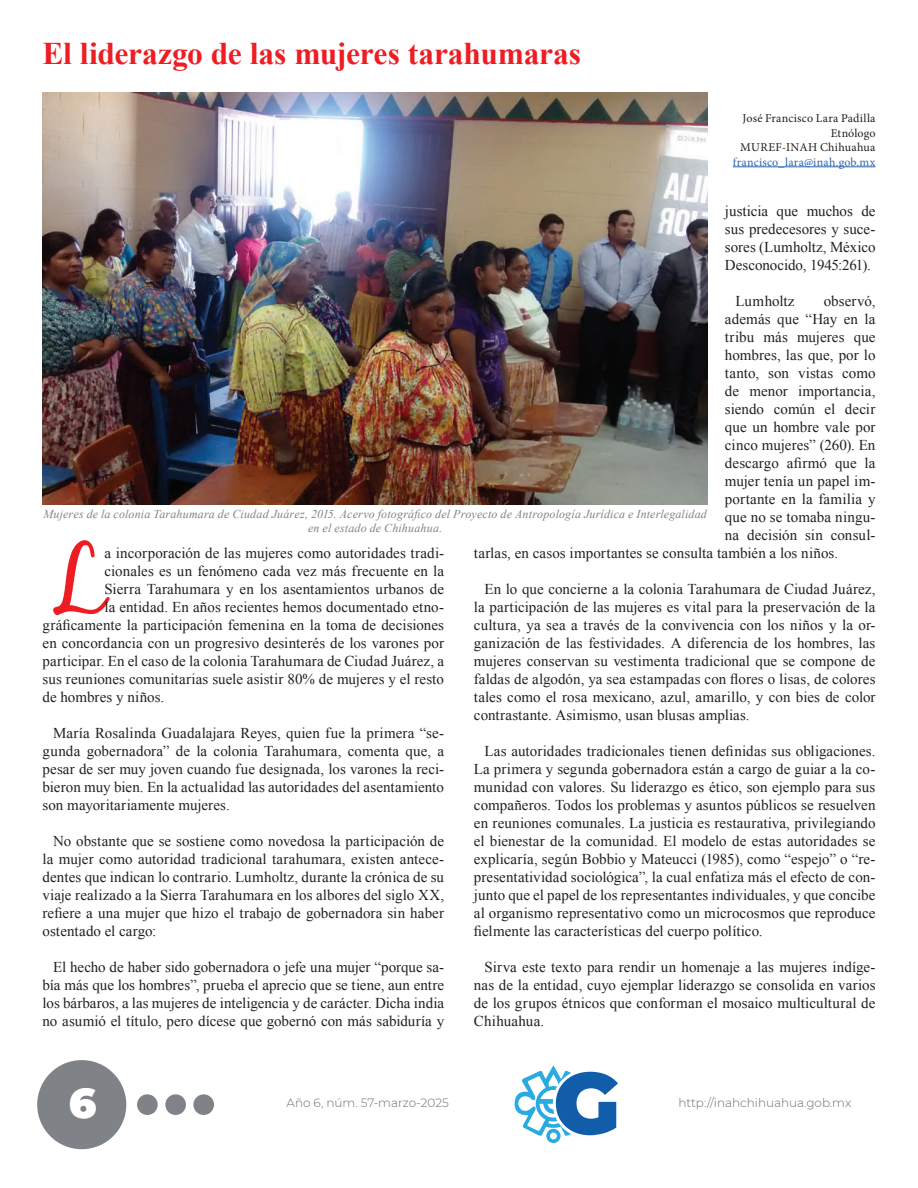
<style>
.page{position:relative;width:918px;height:1188px;background:#fff}
.page>*{position:absolute;margin:0;border:0;box-sizing:border-box;transform-origin:0 0}
.t1{font:93.9px "Black Jack";color:#ee1d23}
.t2{font:900 42px "Montserrat";color:#fff}
.t3{font:700 31.5px "Times New Roman";letter-spacing:-.005em;color:#ee1d23}
.t4{font:15px/18px "Times New Roman";letter-spacing:.005em;color:#231f20;text-align:justify}
.t5{font:italic 12px/14.4px "Times New Roman";letter-spacing:.015em;color:#808285;text-align:center}
.t6{font:12px/14.4px "Minion Pro";letter-spacing:.02em;color:#231f20;text-align:right}
.t7{font:300 12px "Montserrat";color:#6c6d70}
.t8{font:12px "Minion Pro";letter-spacing:.02em;color:#2865b1}
</style>
<div class="page">
<div style="left:37px;top:1060px;width:89px;height:89px;background:#7f8286;border-radius:50%"></div>
<svg style="left:514px;top:1066px;width:104px;height:77px"></svg>
<div style="left:193px;top:1094px;width:21px;height:21px;background:#7f8286;border-radius:50%"></div>
<div style="left:165px;top:1094px;width:21px;height:21px;background:#7f8286;border-radius:50%"></div>
<div style="left:137px;top:1094px;width:21px;height:21px;background:#7f8286;border-radius:50%"></div>
<hr style="left:733px;top:167px;width:142px;height:1px;background:#2865b1">
<img style="left:43px;top:92px;width:665px;height:412px">
<h3 class="t3" style="left:43px;top:32px;width:540px">El liderazgo de las mujeres tarahumaras</h3>
<p class="t6" style="left:740px;top:111px;width:137px">José Francisco Lara Padilla<br>Etnólogo<br>MUREF-INAH Chihuahua</p>
<p class="t8" style="left:733px;top:154px;width:144px">francisco_lara@inah.gob.mx</p>
<p class="t4" style="left:725px;top:202px;width:152px">justicia que muchos de sus predecesores y suce&shy;sores (Lumholtz, México Desconocido, 1945:261).</p>
<p class="t4" style="left:736px;top:292px;width:60px">Lumholtz</p>
<p class="t4" style="left:824px;top:292px;width:53px">observó,</p>
<p class="t4" style="left:725px;top:310px;width:152px">además que “Hay en la</p>
<p class="t4" style="left:725px;top:328px;width:152px">tribu más mujeres que</p>
<p class="t4" style="left:725px;top:346px;width:152px">hombres, las que, por lo</p>
<p class="t4" style="left:725px;top:364px;width:152px">tanto, son vistas como</p>
<p class="t4" style="left:725px;top:382px;width:152px">de menor importancia,</p>
<p class="t4" style="left:725px;top:400px;width:152px">siendo común el decir</p>
<p class="t4" style="left:725px;top:418px;width:152px">que un hombre vale por</p>
<p class="t4" style="left:725px;top:436px;width:152px">cinco mujeres” (260). En</p>
<p class="t4" style="left:725px;top:454px;width:152px">descargo afirmó que la</p>
<p class="t4" style="left:725px;top:472px;width:152px">mujer tenía un papel im-</p>
<p class="t4" style="left:725px;top:490px;width:152px">portante en la familia y</p>
<p class="t4" style="left:725px;top:508px;width:152px">que no se tomaba ningu-</p>
<p class="t4" style="left:725px;top:526px;width:152px">na decisión sin consul-</p>
<p class="t4" style="left:474px;top:544px;width:366px">tarlas, en casos importantes se consulta también a los niños.</p>
<p class="t4" style="left:474px;top:580px;width:403px;text-indent:11px">En lo que concierne a la colonia Tarahumara de Ciudad Juárez, la participación de las mujeres es vital para la preservación de la cultura, ya sea a través de la convivencia con los niños y la or&shy;ganización de las festividades. A diferencia de los hombres, las mujeres conservan su vestimenta tradicional que se compone de faldas de algodón, ya sea estampadas con flores o lisas, de colores tales como el rosa mexicano, azul, amarillo, y con bies de color contrastante. Asimismo, usan blusas amplias.</p>
<p class="t4" style="left:474px;top:742px;width:403px;text-indent:11px">Las autoridades tradicionales tienen definidas sus obligaciones.<br>La primera y segunda gobernadora están a cargo de guiar a la co&shy;munidad con valores. Su liderazgo es ético, son ejemplo para sus compañeros. Todos los problemas y asuntos públicos se resuelven en reuniones comunales. La justicia es restaurativa, privilegiando el bienestar de la comunidad. El modelo de estas autoridades se explicaría, según Bobbio y Mateucci (1985), como “espejo” o “re&shy;presentatividad sociológica”, la cual enfatiza más el efecto de con&shy;junto que el papel de los representantes individuales, y que concibe al organismo representativo como un microcosmos que reproduce fielmente las características del cuerpo político.</p>
<p class="t4" style="left:474px;top:958px;width:403px;text-indent:11px">Sirva este texto para rendir un homenaje a las mujeres indíge&shy;nas de la entidad, cuyo ejemplar liderazgo se consolida en varios de los grupos étnicos que conforman el mosaico multicultural de Chihuahua.</p>
<p class="t5" style="left:44px;top:506px;width:665px">Mujeres de la colonia Tarahumara de Ciudad Juárez, 2015. Acervo fotográfico del Proyecto de Antropología Jurídica e Interlegalidad en el estado de Chihuahua.</p>
<h1 class="t1" style="left:51px;top:525px;width:55px">L</h1>
<p class="t4" style="left:105px;top:544px;width:341px">a incorporación de las mujeres como autoridades tradi-</p>
<p class="t4" style="left:105px;top:562px;width:341px">cionales es un fenómeno cada vez más frecuente en la</p>
<p class="t4" style="left:105px;top:580px;width:341px">Sierra Tarahumara y en los asentamientos urbanos de</p>
<p class="t4" style="left:105px;top:598px;width:341px">la entidad. En años recientes hemos documentado etno-</p>
<p class="t4" style="left:43px;top:616px;width:403px">gráficamente la participación femenina en la toma de decisiones</p>
<p class="t4" style="left:43px;top:634px;width:403px">en concordancia con un progresivo desinterés de los varones por</p>
<p class="t4" style="left:43px;top:652px;width:403px">participar. En el caso de la colonia Tarahumara de Ciudad Juárez, a</p>
<p class="t4" style="left:43px;top:670px;width:403px">sus reuniones comunitarias suele asistir 80% de mujeres y el resto</p>
<p class="t4" style="left:43px;top:688px;width:123px">de hombres y niños.</p>
<p class="t4" style="left:43px;top:724px;width:403px;text-indent:11px">María Rosalinda Guadalajara Reyes, quien fue la primera “se&shy;gunda gobernadora” de la colonia Tarahumara, comenta que, a pesar de ser muy joven cuando fue designada, los varones la reci&shy;bieron muy bien. En la actualidad las autoridades del asentamiento son mayoritariamente mujeres.</p>
<p class="t4" style="left:43px;top:832px;width:403px;text-indent:11px">No obstante que se sostiene como novedosa la participación de la mujer como autoridad tradicional tarahumara, existen antece&shy;dentes que indican lo contrario. Lumholtz, durante la crónica de su viaje realizado a la Sierra Tarahumara en los albores del siglo XX, refiere a una mujer que hizo el trabajo de gobernadora sin haber ostentado el cargo:</p>
<p class="t4" style="left:43px;top:958px;width:403px;text-indent:11px">El hecho de haber sido gobernadora o jefe una mujer “porque sa&shy;bía más que los hombres”, prueba el aprecio que se tiene, aun entre los bárbaros, a las mujeres de inteligencia y de carácter. Dicha india no asumió el título, pero dícese que gobernó con más sabiduría y</p>
<h2 class="t2" style="left:69px;top:1075px;width:29px">6</h2>
<p class="t7" style="left:287px;top:1095px;width:164px">Año 6, núm. 57-marzo-2025</p>
<p class="t7" style="left:679px;top:1095px;width:174px">http://inahchihuahua.gob.mx</p>
</div>
